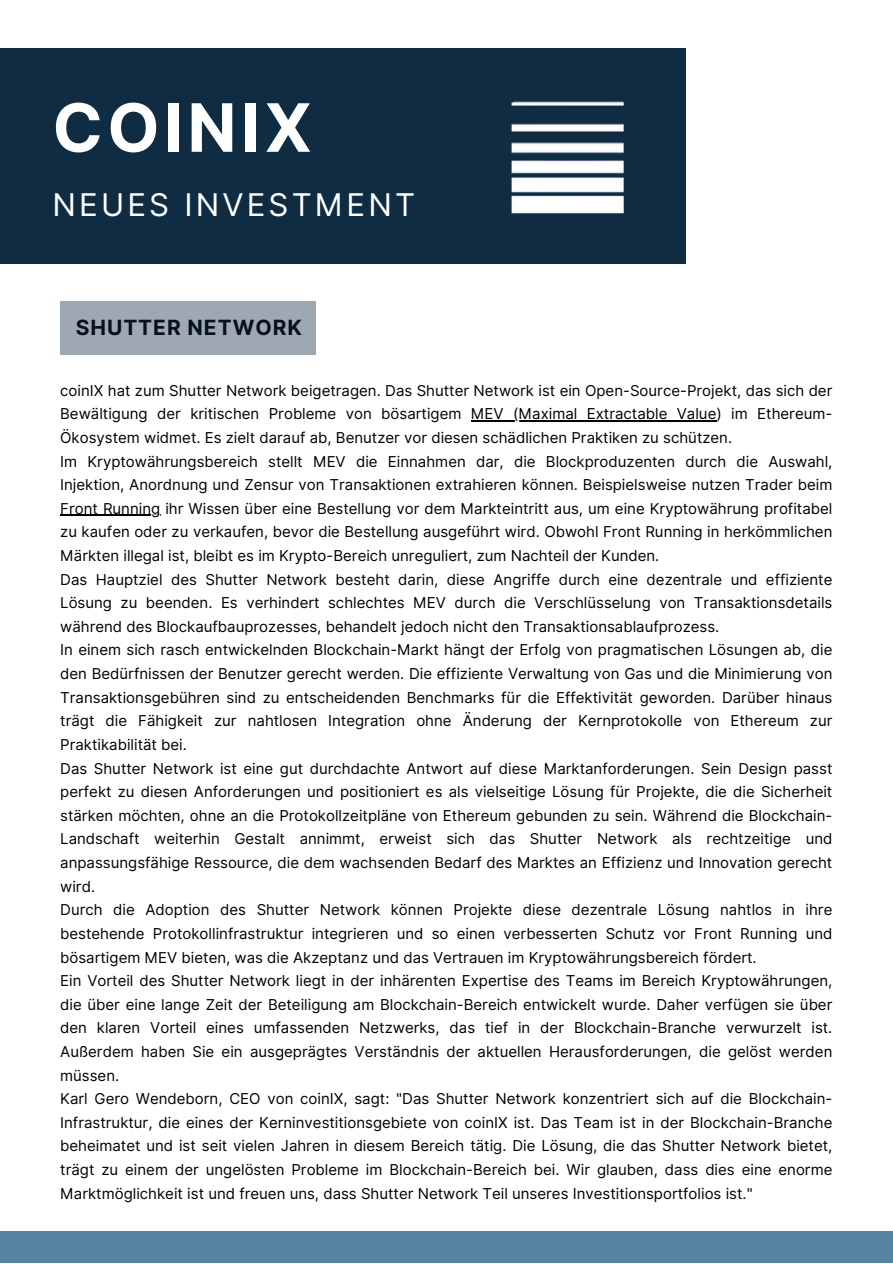
<style>
.page{position:relative;width:893px;height:1264px;background:#fff}
.page>*{position:absolute;margin:0;border:0;box-sizing:border-box;transform-origin:0 0}
.t1{font:700 66.75px "Inter";letter-spacing:.07em;color:#fff}
.t2{font:31.2px "Inter";letter-spacing:.1em;color:#fff}
.t3{font:700 21px "Inter";letter-spacing:.045em;color:#000}
.t4{font:15px/23.5px "Inter";color:#000;text-align:justify}
</style>
<div class="page">
<div style="left:0;top:48px;width:686px;height:215px;background:#102c43"></div>
<div style="left:0;top:1230px;width:892px;height:32px;background:#5582a1"></div>
<div style="left:60px;top:301px;width:255px;height:53px;background:#9da8b2"></div>
<img style="left:510px;top:101px;width:114px;height:113px">
<hr style="left:471px;top:420px;width:245px;height:1px;background:#000">
<hr style="left:60px;top:515px;width:100px;height:1px;background:#000">
<p class="t1" style="left:53px;top:88px;width:261px">COINIX</p>
<p class="t2" style="left:53px;top:185px;width:364px">NEUES INVESTMENT</p>
<p class="t3" style="left:76px;top:314px;width:228px">SHUTTER NETWORK</p>
<p class="t4" style="left:60px;top:378px;width:773px">coinIX hat zum Shutter Network beigetragen. Das Shutter Network ist ein Open-Source-Projekt, das sich der Bewältigung der kritischen Probleme von bösartigem MEV (Maximal Extractable Value) im Ethereum-Ökosystem widmet. Es zielt darauf ab, Benutzer vor diesen schädlichen Praktiken zu schützen.</p>
<p class="t4" style="left:60px;top:449px;width:773px">Im Kryptowährungsbereich stellt MEV die Einnahmen dar, die Blockproduzenten durch die Auswahl, Injektion, Anordnung und Zensur von Transaktionen extrahieren können. Beispielsweise nutzen Trader beim Front Running ihr Wissen über eine Bestellung vor dem Markteintritt aus, um eine Kryptowährung profitabel zu kaufen oder zu verkaufen, bevor die Bestellung ausgeführt wird. Obwohl Front Running in herkömmlichen Märkten illegal ist, bleibt es im Krypto-Bereich unreguliert, zum Nachteil der Kunden.</p>
<p class="t4" style="left:60px;top:567px;width:773px">Das Hauptziel des Shutter Network besteht darin, diese Angriffe durch eine dezentrale und effiziente Lösung zu beenden. Es verhindert schlechtes MEV durch die Verschlüsselung von Transaktionsdetails während des Blockaufbauprozesses, behandelt jedoch nicht den Transaktionsablaufprozess.</p>
<p class="t4" style="left:60px;top:638px;width:773px">In einem sich rasch entwickelnden Blockchain-Markt hängt der Erfolg von pragmatischen Lösungen ab, die den Bedürfnissen der Benutzer gerecht werden. Die effiziente Verwaltung von Gas und die Minimierung von Transaktionsgebühren sind zu entscheidenden Benchmarks für die Effektivität geworden. Darüber hinaus trägt die Fähigkeit zur nahtlosen Integration ohne Änderung der Kernprotokolle von Ethereum zur Praktikabilität bei.</p>
<p class="t4" style="left:60px;top:756px;width:773px">Das Shutter Network ist eine gut durchdachte Antwort auf diese Marktanforderungen. Sein Design passt perfekt zu diesen Anforderungen und positioniert es als vielseitige Lösung für Projekte, die die Sicherheit stärken möchten, ohne an die Protokollzeitpläne von Ethereum gebunden zu sein. Während die Blockchain-Landschaft weiterhin Gestalt annimmt, erweist sich das Shutter Network als rechtzeitige und anpassungsfähige Ressource, die dem wachsenden Bedarf des Marktes an Effizienz und Innovation gerecht wird.</p>
<p class="t4" style="left:60px;top:898px;width:773px">Durch die Adoption des Shutter Network können Projekte diese dezentrale Lösung nahtlos in ihre bestehende Protokollinfrastruktur integrieren und so einen verbesserten Schutz vor Front Running und bösartigem MEV bieten, was die Akzeptanz und das Vertrauen im Kryptowährungsbereich fördert.</p>
<p class="t4" style="left:60px;top:968px;width:773px">Ein Vorteil des Shutter Network liegt in der inhärenten Expertise des Teams im Bereich Kryptowährungen, die über eine lange Zeit der Beteiligung am Blockchain-Bereich entwickelt wurde. Daher verfügen sie über den klaren Vorteil eines umfassenden Netzwerks, das tief in der Blockchain-Branche verwurzelt ist.<br>Außerdem haben Sie ein ausgeprägtes Verständnis der aktuellen Herausforderungen, die gelöst werden müssen.</p>
<p class="t4" style="left:60px;top:1086px;width:773px">Karl Gero Wendeborn, CEO von coinIX, sagt: "Das Shutter Network konzentriert sich auf die Blockchain-Infrastruktur, die eines der Kerninvestitionsgebiete von coinIX ist. Das Team ist in der Blockchain-Branche beheimatet und ist seit vielen Jahren in diesem Bereich tätig. Die Lösung, die das Shutter Network bietet, trägt zu einem der ungelösten Probleme im Blockchain-Bereich bei. Wir glauben, dass dies eine enorme Marktmöglichkeit ist und freuen uns, dass Shutter Network Teil unseres Investitionsportfolios ist."</p>
</div>
